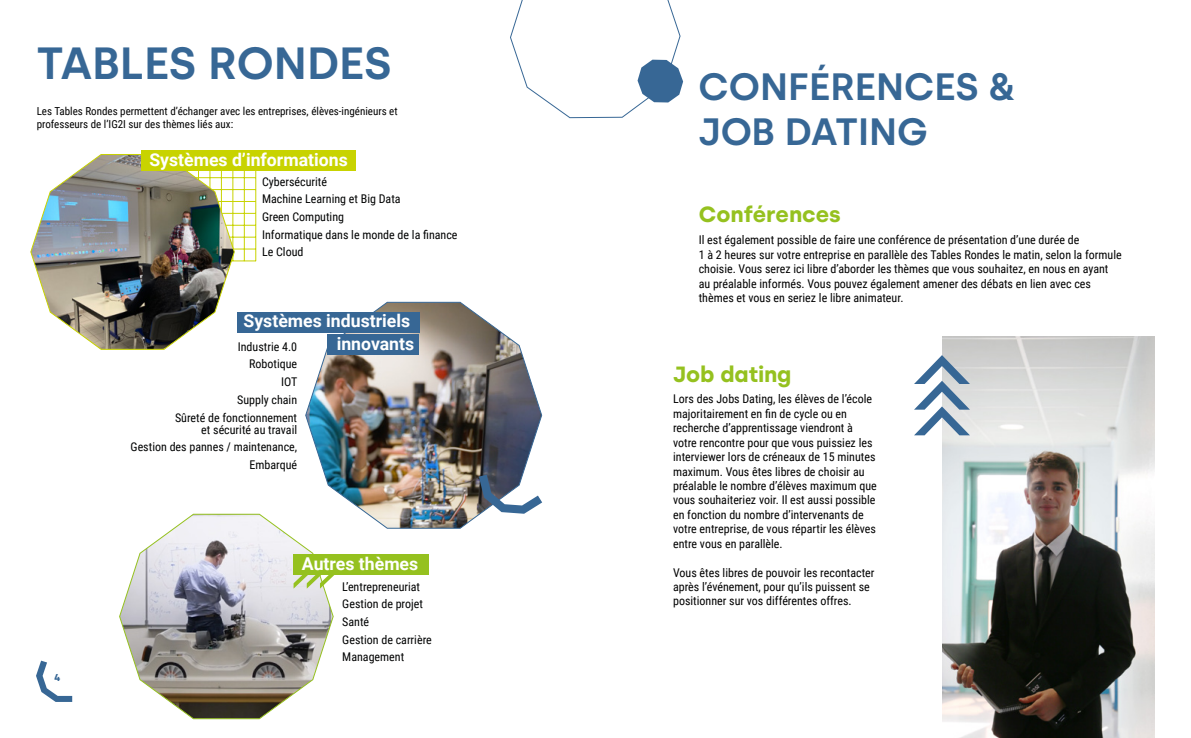
<style>
.page{position:relative;width:1191px;height:738px;background:#fff}
.page>*{position:absolute;margin:0;border:0;box-sizing:border-box;transform-origin:0 0}
.t1{font:600 45px "Silka";color:#376795}
.t2{font:600 38px/45px "Silka";color:#376795}
.t3{font:700 22px "Silka";color:#95c11f}
.t4{font:700 17.7px/22.4px "Roboto";color:#fff;text-align:right}
.t5{font:12px/14.4px "Roboto Condensed";color:#000}
.t6{font:12px/17.7px "Roboto Condensed";color:#010202;text-align:right}
.t7{font:11px/13.2px "Roboto Condensed";color:#000}
.t8{font:700 10px "Silka";color:#376795}
</style>
<div class="page">
<svg style="left:36px;top:660px;width:36px;height:41px"></svg>
<svg style="left:119px;top:513px;width:215px;height:206px"></svg>
<svg style="left:293px;top:560px;width:42px;height:28px"></svg>
<hr style="left:164px;top:177px;width:92px;height:1px;background:#c8d300">
<hr style="left:164px;top:189px;width:92px;height:1px;background:#c8d300">
<hr style="left:164px;top:201px;width:92px;height:1px;background:#c8d300">
<hr style="left:164px;top:213px;width:92px;height:1px;background:#c8d300">
<hr style="left:164px;top:225px;width:92px;height:1px;background:#c8d300">
<hr style="left:164px;top:237px;width:92px;height:1px;background:#c8d300">
<hr style="left:164px;top:248px;width:92px;height:1px;background:#c8d300">
<hr style="left:164px;top:260px;width:92px;height:1px;background:#c8d300">
<hr style="left:244px;top:165px;width:1px;height:96px;background:#c8d300">
<hr style="left:255px;top:165px;width:1px;height:96px;background:#c8d300">
<img style="left:30px;top:154px;width:205px;height:196px">
<div style="left:141px;top:150px;width:215px;height:21px;background:#c8d300"></div>
<img style="left:305px;top:301px;width:238px;height:228px">
<div style="left:237px;top:311px;width:182px;height:21px;background:#376795"></div>
<div style="left:328px;top:334px;width:91px;height:21px;background:#376795"></div>
<div style="left:294px;top:553px;width:135px;height:21px;background:#95c11f"></div>
<svg style="left:479px;top:474px;width:63px;height:39px"></svg>
<svg style="left:510px;top:0;width:173px;height:119px"></svg>
<img style="left:942px;top:336px;width:213px;height:401px">
<svg style="left:914px;top:355px;width:56px;height:80px"></svg>
<h1 class="t1" style="left:37px;top:36px;width:356px">TABLES RONDES</h1>
<p class="t7" style="left:37px;top:104px;width:362px">Les Tables Rondes permettent d’échanger avec les entreprises, élèves-ingénieurs et professeurs de l’IG2I sur des thèmes liés aux:</p>
<h3 class="t4" style="left:149px;top:148px;width:200px">Systèmes d’informations</h3>
<p class="t6" style="left:262px;top:172px;width:197px;text-align:left">Cybersécurité<br>Machine Learning et Big Data<br>Green Computing<br>Informatique dans le monde de la finance<br>Le Cloud</p>
<h3 class="t4" style="left:243px;top:309px;width:172px">Systèmes industriels innovants</h3>
<p class="t6" style="left:175px;top:337px;width:124px">Industrie 4.0<br>Robotique<br>IOT<br>Supply chain<br>Sûreté de fonctionnement</p>
<p class="t6" style="left:131px;top:419px;width:168px">et sécurité au travail<br>Gestion des pannes / maintenance,<br>Embarqué</p>
<h3 class="t4" style="left:302px;top:551px;width:118px">Autres thèmes</h3>
<p class="t8" style="left:54px;top:670px;width:8px">4</p>
<p class="t6" style="left:342px;top:576px;width:91px;text-align:left">L’entrepreneuriat<br>Gestion de projet<br>Santé<br>Gestion de carrière<br>Management</p>
<h2 class="t2" style="left:698px;top:64px;width:318px">CONFÉRENCES &amp;<br>JOB DATING</h2>
<h3 class="t3" style="left:699px;top:201px;width:144px">Conférences</h3>
<p class="t5" style="left:699px;top:232px;width:424px">Il est également possible de faire une conférence de présentation d’une durée de<br>1 à 2 heures sur votre entreprise en parallèle des Tables Rondes le matin, selon la formule choisie. Vous serez ici libre d’aborder les thèmes que vous souhaitez, en nous en ayant au préalable informés. Vous pouvez également amener des débats en lien avec ces thèmes et vous en seriez le libre animateur.</p>
<h3 class="t3" style="left:673px;top:361px;width:120px">Job dating</h3>
<p class="t5" style="left:673px;top:391px;width:205px">Lors des Jobs Dating, les élèves de l’école majoritairement en fin de cycle ou en recherche d’apprentissage viendront à votre rencontre pour que vous puissiez les interviewer lors de créneaux de 15 minutes maximum. Vous êtes libres de choisir au préalable le nombre d’élèves maximum que vous souhaiteriez voir. Il est aussi possible en fonction du nombre d’intervenants de votre entreprise, de vous répartir les élèves entre vous en parallèle.</p>
<p class="t5" style="left:673px;top:564px;width:203px">Vous êtes libres de pouvoir les recontacter après l’événement, pour qu’ils puissent se positionner sur vos différentes offres.</p>
</div>
